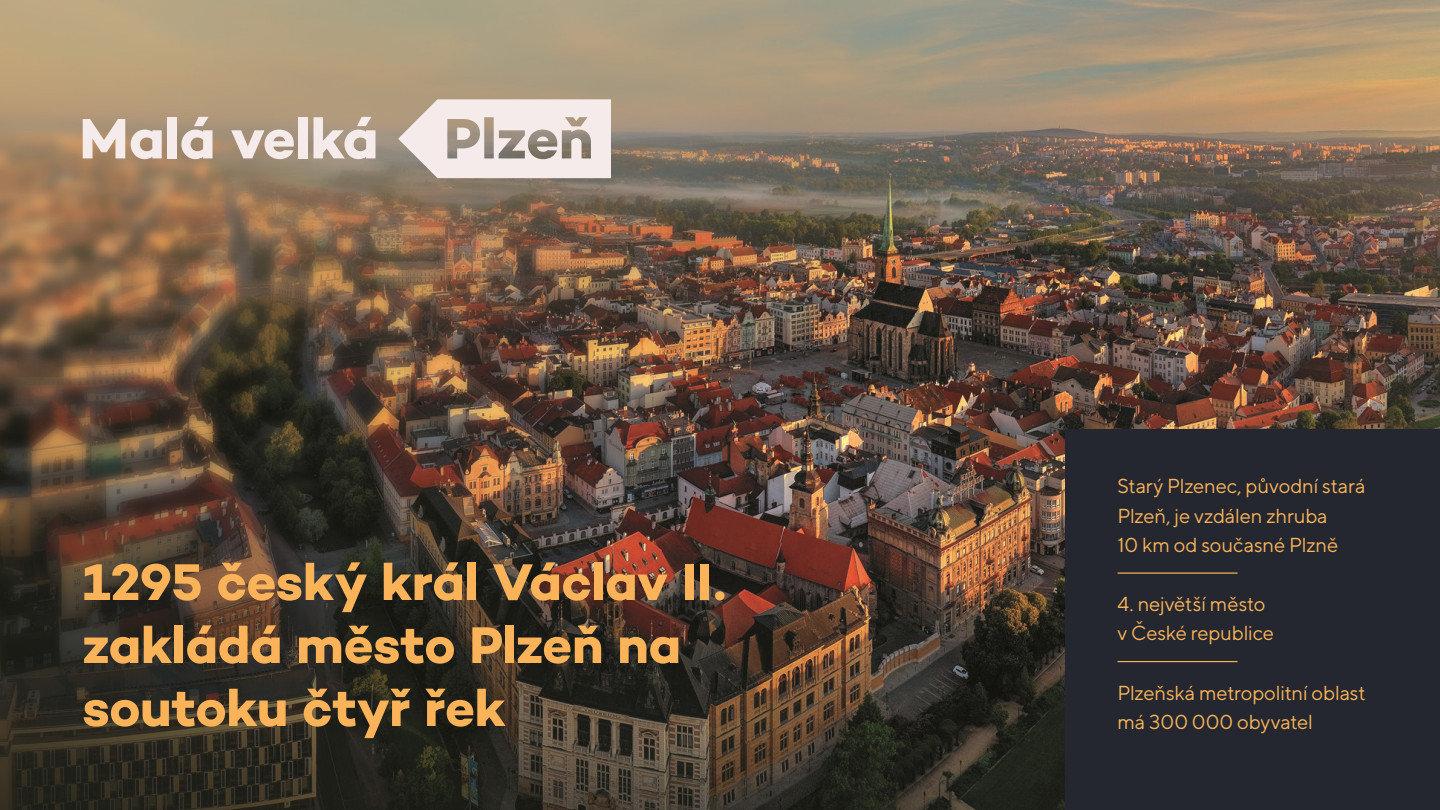
<style>
.page{position:relative;width:1440px;height:810px;background:#fff}
.page>*{position:absolute;margin:0;border:0;box-sizing:border-box;transform-origin:0 0}
.t1{font:700 57.97px "Campton";letter-spacing:-.015em;color:#f5ebeb}
.t2{font:700 52.5px/63px "Campton";letter-spacing:-.01em;color:#fab359}
.t3{font:20.25px/29.2px "TT Norms";letter-spacing:-.01em;color:#fab359}
</style>
<div class="page">
<img style="left:0;top:0;width:1440px;height:810px">
<div style="left:1065px;top:429px;width:375px;height:381px;background:#242730"></div>
<hr style="left:1118px;top:572px;width:120px;height:2px;background:#fab359">
<hr style="left:1118px;top:661px;width:120px;height:1px;background:#fab359">
<svg style="left:398px;top:99px;width:213px;height:79px;background:#dad0cb"></svg>
<h1 class="t1" style="left:79px;top:102px;width:301px">Malá velká</h1>
<h2 class="t2" style="left:82px;top:550px;width:645px">1295 český král Václav II. zakládá město Plzeň na soutoku čtyř řek</h2>
<p class="t3" style="left:1118px;top:471px;width:250px">Starý Plzenec, původní stará<br>Plzeň, je vzdálen zhruba<br>10 km od současné Plzně</p>
<p class="t3" style="left:1118px;top:589px;width:158px">4. největší město v České republice</p>
<p class="t3" style="left:1118px;top:677px;width:250px">Plzeňská metropolitní oblast má 300 000 obyvatel</p>
</div>
